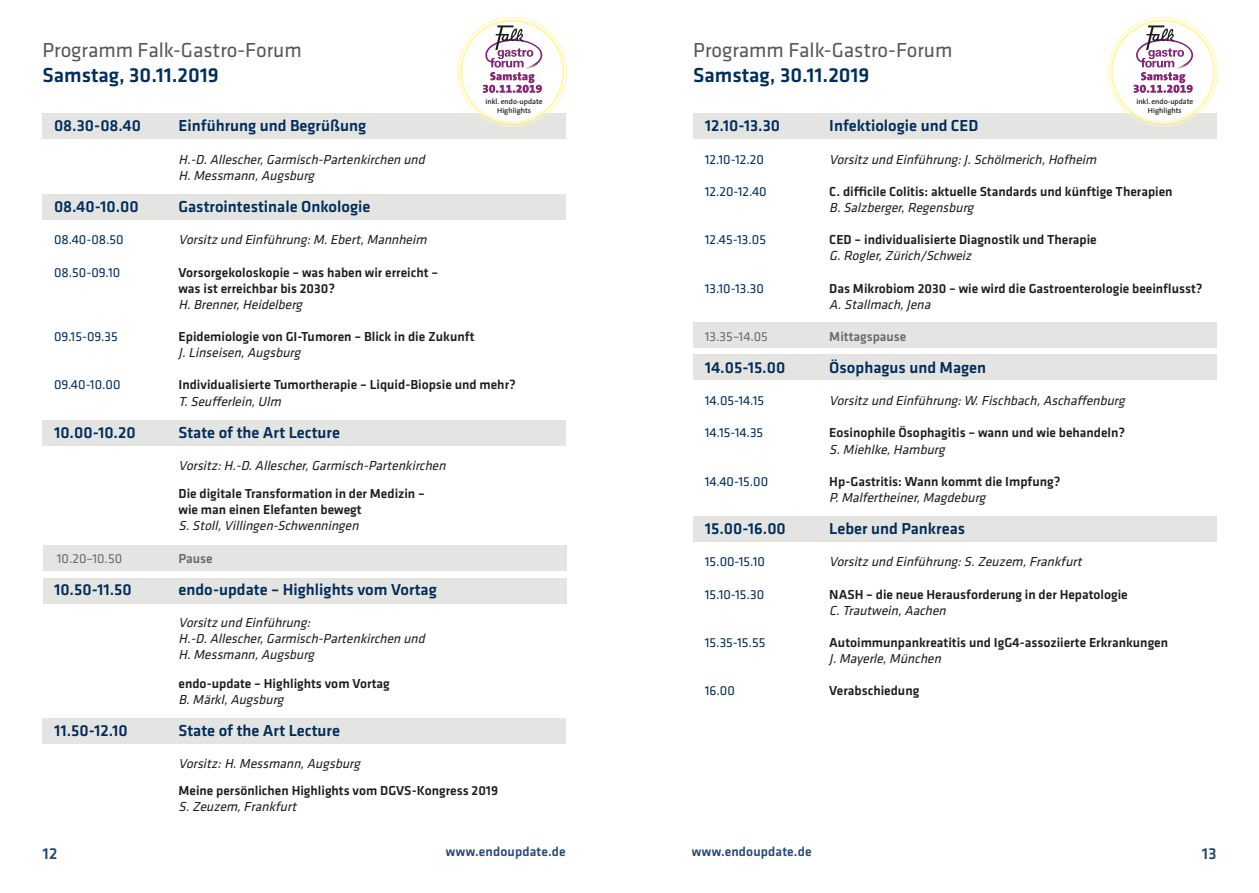
<style>
.page{position:relative;width:1259px;height:893px;background:#fff}
.page>*{position:absolute;margin:0;border:0;box-sizing:border-box;transform-origin:0 0}
.t1{font:21px "Klavika";color:#575756}
.t2{font:500 21px "Klavika";color:#002d59}
.t3{font:500 16.5px "Klavika";color:#002d59}
.t4{font:500 16.5px "Klavika";color:#264975}
.t5{font:500 13.5px/16px "Klavika";color:#1d1d1b}
.t6{font:italic 13.5px/16.2px "Klavika";color:#1d1d1b}
.t7{font:13.5px "Klavika";color:#002d59}
.t8{font:500 13.5px "Klavika";letter-spacing:.01em;color:#264975}
.t9{font:13.5px "Klavika";color:#6b6b6a}
.t10{font:500 13.5px "Klavika";color:#6b6b6a}
.t11{font:600 7.5px/9px "The Sans";color:#1d1d1b;text-align:center}
</style>
<div class="page">
<div style="left:693px;top:113px;width:523px;height:26px;background:#e4e4e3"></div>
<div style="left:693px;top:322px;width:523px;height:26px;background:#e4e4e3"></div>
<div style="left:693px;top:355px;width:523px;height:25px;background:#e4e4e3"></div>
<div style="left:693px;top:516px;width:523px;height:26px;background:#e4e4e3"></div>
<div style="left:43px;top:113px;width:523px;height:26px;background:#e4e4e3"></div>
<div style="left:43px;top:194px;width:523px;height:26px;background:#e4e4e3"></div>
<div style="left:43px;top:421px;width:523px;height:25px;background:#e4e4e3"></div>
<div style="left:43px;top:546px;width:523px;height:25px;background:#e4e4e3"></div>
<div style="left:43px;top:578px;width:523px;height:25px;background:#e4e4e3"></div>
<div style="left:43px;top:718px;width:523px;height:26px;background:#e4e4e3"></div>
<div style="left:1112px;top:21px;width:102px;height:102px;background:#fff;border-radius:50%"></div>
<svg style="left:1108px;top:24px;width:109px;height:69px"></svg>
<div style="left:461px;top:21px;width:102px;height:102px;background:#fff;border-radius:50%"></div>
<div style="left:460px;top:19px;width:104px;height:105px;border:2px solid #fff7b2;border-radius:50%"></div>
<svg style="left:483px;top:25px;width:59px;height:68px"></svg>
<h1 class="t1" style="left:43px;top:36px;width:261px">Programm Falk-Gastro-Forum</h1>
<h1 class="t2" style="left:43px;top:64px;width:178px">Samstag, 30.11.2019</h1>
<p class="t11" style="left:485px;top:96px;width:59px">inkl. endo-update<br>Highlights</p>
<p class="t3" style="left:54px;top:117px;width:89px">08.30-08.40</p>
<p class="t3" style="left:178px;top:117px;width:189px">Einführung und Begrüßung</p>
<p class="t6" style="left:178px;top:151px;width:251px">H.-D.Allescher,Garmisch-Partenkirchen und<br>H.Messmann,Augsburg</p>
<p class="t3" style="left:54px;top:198px;width:86px">08.40-10.00</p>
<p class="t3" style="left:178px;top:198px;width:193px">Gastrointestinale Onkologie</p>
<p class="t7" style="left:54px;top:231px;width:71px">08.40-08.50</p>
<p class="t6" style="left:178px;top:231px;width:253px">Vorsitzund Einführung:M.Ebert,Mannheim</p>
<p class="t7" style="left:54px;top:263px;width:68px">08.50-09.10</p>
<p class="t5" style="left:178px;top:264px;width:261px">Vorsorgekoloskopie – was haben wir erreicht – was ist erreichbar bis 2030?</p>
<p class="t6" style="left:178px;top:296px;width:129px">H.Brenner,Heidelberg</p>
<p class="t7" style="left:54px;top:328px;width:65px">09.15-09.35</p>
<p class="t5" style="left:178px;top:329px;width:297px">Epidemiologie von GI-Tumoren – Blick in die Zukunft</p>
<p class="t6" style="left:178px;top:344px;width:127px">J.Linseisen,Augsburg</p>
<p class="t7" style="left:54px;top:376px;width:68px">09.40-10.00</p>
<p class="t5" style="left:178px;top:377px;width:339px">Individualisierte Tumortherapie – Liquid-Biopsie und mehr?</p>
<p class="t6" style="left:178px;top:393px;width:107px">T.Seufferlein,Ulm</p>
<p class="t3" style="left:54px;top:423px;width:83px">10.00-10.20</p>
<p class="t3" style="left:178px;top:423px;width:163px">State of the Art Lecture</p>
<p class="t6" style="left:178px;top:457px;width:272px">Vorsitz:H.-D.Allescher,Garmisch-Partenkirchen</p>
<p class="t5" style="left:178px;top:486px;width:248px">Die digitale Transformation in der Medizin – wie man einen Elefanten bewegt</p>
<p class="t6" style="left:178px;top:517px;width:185px">S.Stoll,Villingen-Schwenningen</p>
<p class="t9" style="left:57px;top:549px;width:67px">10.20–10.50</p>
<p class="t10" style="left:178px;top:551px;width:36px">Pause</p>
<p class="t3" style="left:54px;top:580px;width:79px">10.50-11.50</p>
<p class="t3" style="left:178px;top:580px;width:260px">endo-update – Highlights vom Vortag</p>
<p class="t6" style="left:178px;top:614px;width:251px">Vorsitzund Einführung:<br>H.-D.Allescher,Garmisch-Partenkirchen und<br>H.Messmann,Augsburg</p>
<p class="t5" style="left:178px;top:675px;width:213px">endo-update – Highlights vom Vortag</p>
<p class="t6" style="left:178px;top:691px;width:110px">B.Märkl,Augsburg</p>
<p class="t3" style="left:54px;top:721px;width:75px">11.50-12.10</p>
<p class="t3" style="left:178px;top:721px;width:163px">State of the Art Lecture</p>
<p class="t6" style="left:178px;top:755px;width:186px">Vorsitz: H.Messmann,Augsburg</p>
<p class="t5" style="left:178px;top:783px;width:321px">Meine persönlichen Highlights vom DGVS-Kongress 2019</p>
<p class="t6" style="left:178px;top:798px;width:123px">S.Zeuzem,Frankfurt</p>
<h1 class="t1" style="left:693px;top:36px;width:261px">Programm Falk-Gastro-Forum</h1>
<h1 class="t2" style="left:693px;top:64px;width:178px">Samstag, 30.11.2019</h1>
<p class="t11" style="left:1136px;top:96px;width:59px">inkl. endo-update<br>Highlights</p>
<p class="t3" style="left:705px;top:117px;width:77px">12.10-13.30</p>
<p class="t3" style="left:829px;top:117px;width:151px">Infektiologie und CED</p>
<p class="t7" style="left:705px;top:150px;width:61px">12.10-12.20</p>
<p class="t6" style="left:829px;top:151px;width:272px">Vorsitzund Einführung:J.Schölmerich,Hofheim</p>
<p class="t7" style="left:705px;top:183px;width:63px">12.20-12.40</p>
<p class="t5" style="left:829px;top:184px;width:345px">C. difficile Colitis: aktuelle Standards und künftige Therapien</p>
<p class="t6" style="left:829px;top:199px;width:149px">B.Salzberger,Regensburg</p>
<p class="t7" style="left:705px;top:231px;width:63px">12.45-13.05</p>
<p class="t5" style="left:829px;top:232px;width:269px">CED – individualisierte Diagnostik und Therapie</p>
<p class="t6" style="left:829px;top:247px;width:147px">G.Rogler,Zürich/Schweiz</p>
<p class="t7" style="left:705px;top:279px;width:61px">13.10-13.30</p>
<p class="t5" style="left:829px;top:280px;width:375px">Das Mikrobiom 2030 – wie wird die Gastroenterologie beeinflusst?</p>
<p class="t6" style="left:829px;top:296px;width:106px">A.Stallmach,Jena</p>
<p class="t9" style="left:705px;top:327px;width:65px">13.35–14.05</p>
<p class="t10" style="left:829px;top:329px;width:79px">Mittagspause</p>
<p class="t3" style="left:705px;top:358px;width:82px">14.05-15.00</p>
<p class="t3" style="left:829px;top:358px;width:158px">Ösophagus und Magen</p>
<p class="t7" style="left:705px;top:392px;width:61px">14.05-14.15</p>
<p class="t6" style="left:829px;top:392px;width:300px">Vorsitzund Einführung:W.Fischbach,Aschaffenburg</p>
<p class="t7" style="left:705px;top:424px;width:60px">14.15-14.35</p>
<p class="t5" style="left:829px;top:425px;width:297px">Eosinophile Ösophagitis – wann und wie behandeln?</p>
<p class="t6" style="left:829px;top:441px;width:120px">S.Miehlke,Hamburg</p>
<p class="t7" style="left:705px;top:473px;width:65px">14.40-15.00</p>
<p class="t5" style="left:829px;top:474px;width:233px">Hp-Gastritis: Wann kommt die Impfung?</p>
<p class="t6" style="left:829px;top:489px;width:161px">P.Malfertheiner,Magdeburg</p>
<p class="t3" style="left:705px;top:520px;width:83px">15.00-16.00</p>
<p class="t3" style="left:829px;top:520px;width:137px">Leber und Pankreas</p>
<p class="t7" style="left:705px;top:553px;width:62px">15.00-15.10</p>
<p class="t6" style="left:829px;top:553px;width:257px">Vorsitzund Einführung:S.Zeuzem,Frankfurt</p>
<p class="t7" style="left:705px;top:585px;width:61px">15.10-15.30</p>
<p class="t5" style="left:829px;top:586px;width:300px">NASH – die neue Herausforderung in der Hepatologie</p>
<p class="t6" style="left:829px;top:602px;width:121px">C.Trautwein,Aachen</p>
<p class="t7" style="left:705px;top:634px;width:62px">15.35-15.55</p>
<p class="t5" style="left:829px;top:635px;width:340px">Autoimmunpankreatitis und IgG4-assoziierte Erkrankungen</p>
<p class="t6" style="left:829px;top:650px;width:117px">J.Mayerle,München</p>
<p class="t7" style="left:705px;top:682px;width:31px">16.00</p>
<p class="t5" style="left:829px;top:683px;width:91px">Verabschiedung</p>
<p class="t4" style="left:43px;top:844px;width:16px">12</p>
<p class="t8" style="left:446px;top:844px;width:121px">www.endoupdate.de</p>
<p class="t8" style="left:692px;top:844px;width:121px">www.endoupdate.de</p>
<p class="t4" style="left:1201px;top:844px;width:16px">13</p>
</div>
